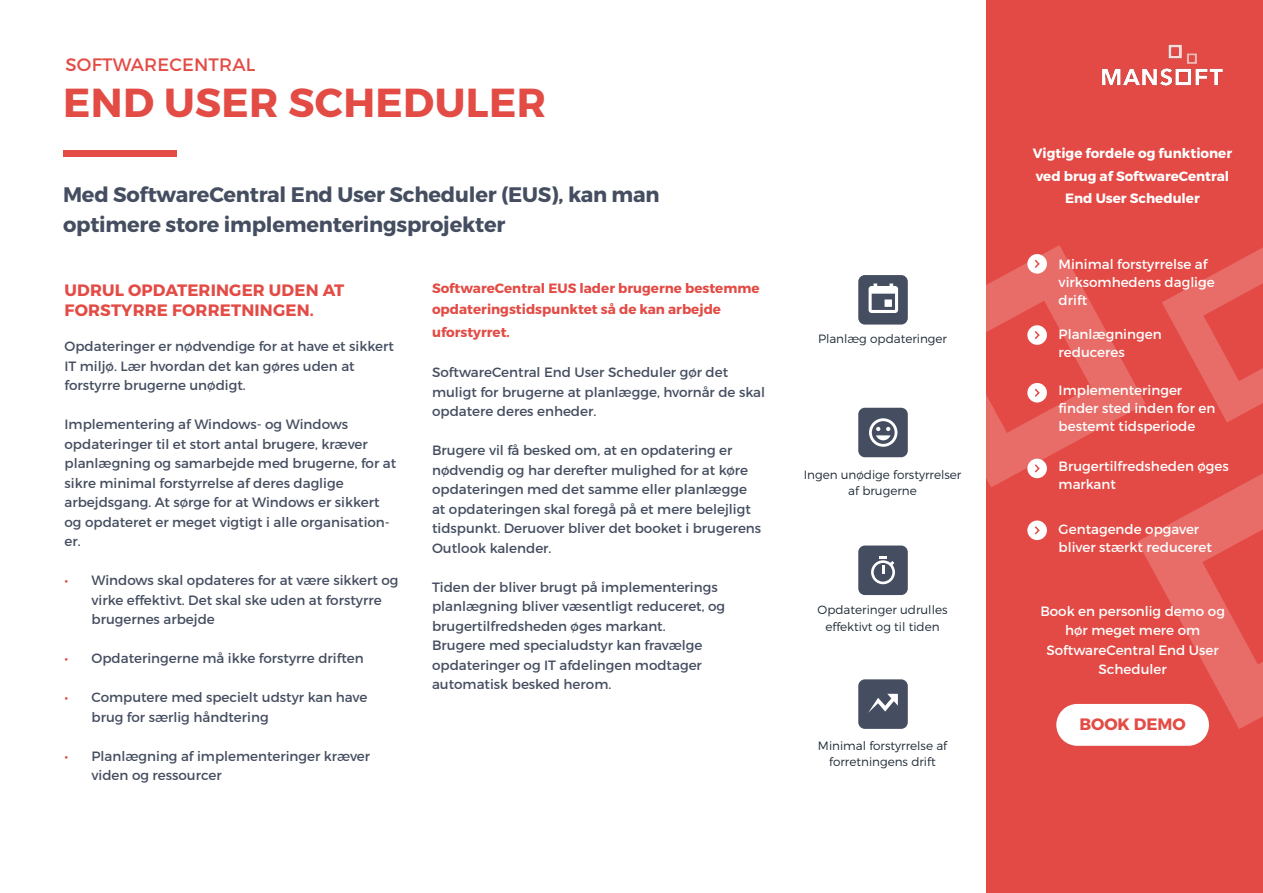
<style>
.page{position:relative;width:1263px;height:893px;background:#fff}
.page>*{position:absolute;margin:0;border:0;box-sizing:border-box;transform-origin:0 0}
.t1{font:700 40.5px "Montserrat";letter-spacing:.01em;color:#e34b45}
.t2{font:700 21px/30px "Montserrat";letter-spacing:-.01em;color:#454e60}
.t3{font:18px "Montserrat";letter-spacing:.01em;color:#e34b45}
.t4{font:700 16.5px/19.8px "Montserrat";letter-spacing:.01em;color:#e34b45}
.t5{font:13.5px/19.5px "Montserrat";color:#454e60}
.t6{font:13.5px/18px "Montserrat";color:#fff}
.t7{font:700 13.5px/21px "Montserrat";color:#e34b45}
.t8{font:700 13.5px/22.5px "Montserrat";color:#fff;text-align:center}
.t9{font:300 12px/16.5px "Montserrat";color:#1d2a36;text-align:center}
.s1{color:#e34b45}
</style>
<div class="page">
<div style="left:986px;top:0;width:277px;height:893px;background:#e34a45"></div>
<svg style="left:1137px;top:473px;width:126px;height:256px"></svg>
<svg style="left:907px;top:245px;width:238px;height:242px"></svg>
<svg style="left:1162px;top:248px;width:101px;height:174px"></svg>
<div style="left:63px;top:150px;width:113px;height:6px;background:#e34b45"></div>
<img style="left:1102px;top:44px;width:121px;height:42px">
<div style="left:1056px;top:704px;width:153px;height:42px;background:#fff;border-radius:21px"></div>
<div style="left:1027px;top:325px;width:20px;height:20px;background:#fff;border-radius:50%"></div>
<svg style="left:1035px;top:331px;width:5px;height:8px"></svg>
<div style="left:1027px;top:383px;width:20px;height:19px;background:#fff;border-radius:50%"></div>
<svg style="left:1034px;top:388px;width:6px;height:9px"></svg>
<div style="left:1027px;top:254px;width:20px;height:20px;background:#fff;border-radius:50%"></div>
<svg style="left:1034px;top:260px;width:6px;height:8px"></svg>
<div style="left:1027px;top:459px;width:20px;height:19px;background:#fff;border-radius:50%"></div>
<svg style="left:1035px;top:464px;width:5px;height:9px"></svg>
<div style="left:1027px;top:521px;width:20px;height:19px;background:#fff;border-radius:50%"></div>
<svg style="left:1035px;top:526px;width:5px;height:9px"></svg>
<div style="left:858px;top:275px;width:50px;height:50px;background:#454d61;border-radius:7px"></div>
<svg style="left:868px;top:283px;width:30px;height:30px"></svg>
<div style="left:858px;top:408px;width:50px;height:49px;background:#454d61;border-radius:7px"></div>
<svg style="left:869px;top:418px;width:28px;height:29px"></svg>
<div style="left:858px;top:545px;width:50px;height:50px;background:#454d61;border-radius:7px"></div>
<svg style="left:871px;top:556px;width:24px;height:28px"></svg>
<div style="left:858px;top:679px;width:50px;height:50px;background:#454d61;border-radius:7px"></div>
<svg style="left:868px;top:694px;width:30px;height:19px"></svg>
<h3 class="t3" style="left:66px;top:53px;width:191px">SOFTWARECENTRAL</h3>
<h1 class="t1" style="left:63px;top:77px;width:484px">END USER SCHEDULER</h1>
<h2 class="t2" style="left:63px;top:180px;width:598px">Med SoftwareCentral End User Scheduler (EUS), kan man optimere store implementeringsprojekter</h2>
<p class="t4" style="left:65px;top:280px;width:281px">UDRUL OPDATERINGER UDEN AT<br>FORSTYRRE FORRETNINGEN.</p>
<p class="t5" style="left:64px;top:337px;width:331px">Opdateringer er nødvendige for at have et sikkert<br>IT miljø. Lær hvordan det kan gøres uden at forstyrre brugerne unødigt.</p>
<p class="t5" style="left:64px;top:415px;width:333px">Implementering af Windows- og Windows opdateringer til et stort antal brugere, kræver planlægning og samarbejde med brugerne, for at sikre minimal forstyrrelse af deres daglige arbejdsgang. At sørge for at Windows er sikkert og opdateret er meget vigtigt i alle organisation&shy;er.</p>
<p class="t5" style="left:92px;top:571px;width:309px;text-indent:-27px"><span class="s1">•</span> Windows skal opdateres for at være sikkert og virke effektivt. Det skal ske uden at forstyrre brugernes arbejde</p>
<p class="t5" style="left:64px;top:649px;width:301px"><span class="s1">•</span> Opdateringerne må ikke forstyrre driften</p>
<p class="t5" style="left:92px;top:688px;width:277px;text-indent:-27px"><span class="s1">•</span> Computere med specielt udstyr kan have brug for særlig håndtering</p>
<p class="t5" style="left:92px;top:746px;width:280px;text-indent:-27px"><span class="s1">•</span> Planlægning af implementeringer kræver viden og ressourcer</p>
<p class="t7" style="left:432px;top:278px;width:329px">SoftwareCentral EUS lader brugerne bestemme opdateringstidspunktet så de kan arbejde</p>
<p class="t7" style="left:432px;top:321px;width:79px">uforstyrret.</p>
<p class="t5" style="left:432px;top:362px;width:334px">SoftwareCentral End User Scheduler gør det muligt for brugerne at planlægge, hvornår de skal opdatere deres enheder.</p>
<p class="t5" style="left:432px;top:440px;width:331px">Brugere vil få besked om, at en opdatering er nødvendig og har derefter mulighed for at køre opdateringen med det samme eller planlægge at opdateringen skal foregå på et mere belejligt tidspunkt. Deruover bliver det booket i brugerens Outlook kalender.</p>
<p class="t5" style="left:432px;top:577px;width:295px">Tiden der bliver brugt på implementerings planlægning bliver væsentligt reduceret, og brugertilfredsheden øges markant.<br>Brugere med specialudstyr kan fravælge opdateringer og IT afdelingen modtager automatisk besked herom.</p>
<p class="t9" style="left:818px;top:330px;width:131px">Planlæg opdateringer</p>
<p class="t9" style="left:804px;top:466px;width:159px">Ingen unødige forstyrrelser af brugerne</p>
<p class="t9" style="left:818px;top:601px;width:131px">Opdateringer udrulles effektivt og til tiden</p>
<p class="t9" style="left:818px;top:737px;width:131px">Minimal forstyrrelse af forretningens drift</p>
<p class="t8" style="left:1033px;top:143px;width:201px">Vigtige fordele og funktioner ved brug af SoftwareCentral<br>End User Scheduler</p>
<p class="t6" style="left:1059px;top:255px;width:158px">Minimal forstyrrelse af virksomhedens daglige drift</p>
<p class="t6" style="left:1059px;top:326px;width:104px">Planlægningen reduceres</p>
<p class="t6" style="left:1059px;top:381px;width:158px">Implementeringer finder sted inden for en bestemt tidsperiode</p>
<p class="t6" style="left:1059px;top:458px;width:172px">Brugertilfredsheden øges markant</p>
<p class="t6" style="left:1059px;top:520px;width:155px">Gentagende opgaver bliver stærkt reduceret</p>
<p class="t6" style="left:1040px;top:601px;width:186px;line-height:19.5px;text-align:center">Book en personlig demo og hør meget mere om<br>SoftwareCentral End User<br>Scheduler</p>
<p class="t4" style="left:1079px;top:714px;width:108px">BOOK DEMO</p>
</div>
